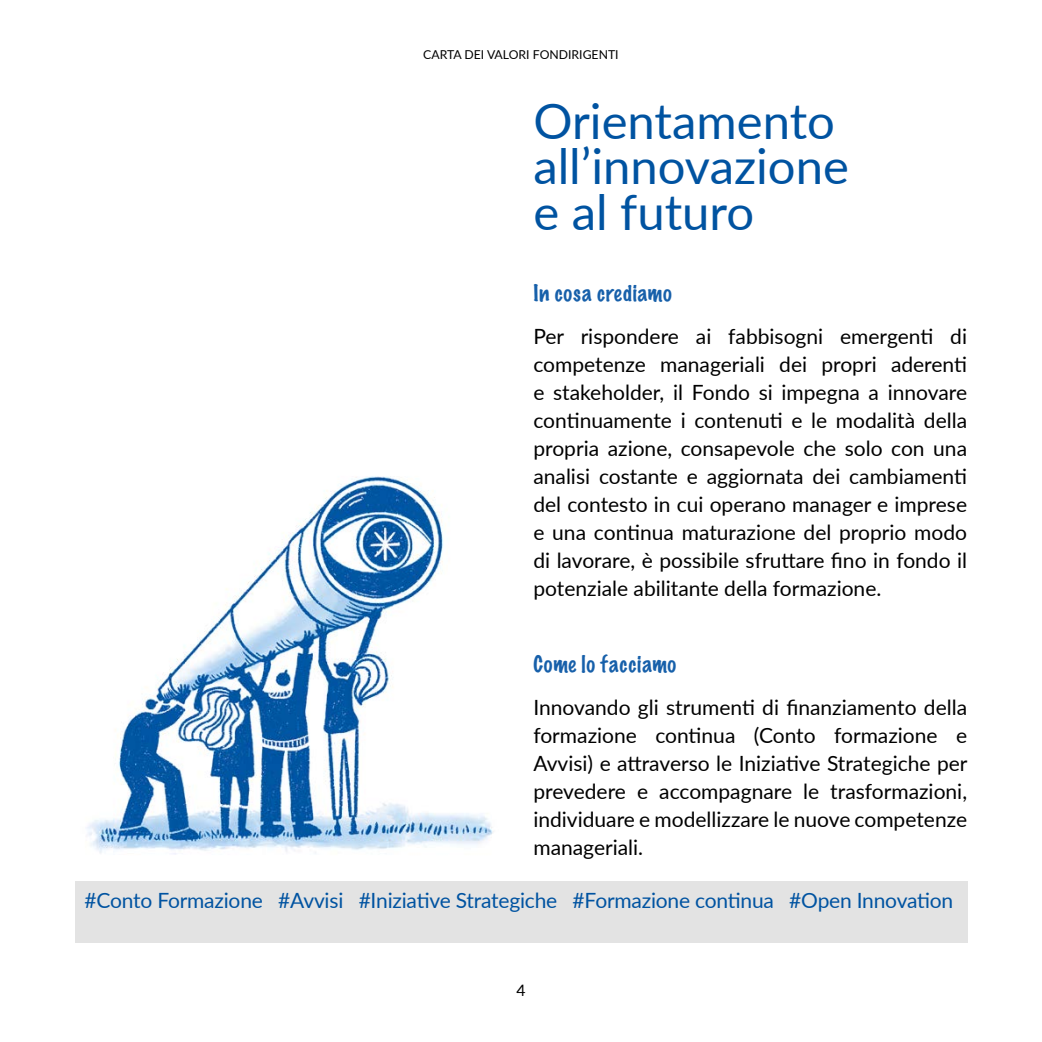
<style>
.page{position:relative;width:1042px;height:1042px;background:#fff}
.page>*{position:absolute;margin:0;border:0;box-sizing:border-box;transform-origin:0 0}
.t1{font:49px/45.5px "Lato";color:#0053a1}
.t2{font:21px/28px "Lato";color:#000;text-align:justify}
.t3{font:21px "Lato";letter-spacing:-.01em;color:#0053a1}
.t4{font:100 21px "Marker Felt";letter-spacing:.035em;color:#1760aa}
.t5{font:15.75px "Lato";color:#000}
.t6{font:12.25px "Lato";color:#000}
</style>
<div class="page">
<img style="left:87px;top:476px;width:406px;height:378px">
<div style="left:75px;top:881px;width:892px;height:62px;background:#e3e3e3"></div>
<p class="t6" style="left:423px;top:46px;width:197px">CARTA DEI VALORI FONDIRIGENTI</p>
<h1 class="t1" style="left:533px;top:96px;width:317px">Orientamento all’innovazione e al futuro</h1>
<p class="t4" style="left:533px;top:277px;width:140px">In cosa crediamo</p>
<p class="t2" style="left:533px;top:322px;width:435px">Per rispondere ai fabbisogni emergenti di competenze manageriali dei propri aderenti e stakeholder, il Fondo si impegna a innovare continuamente i contenuti e le modalità della propria azione, consapevole che solo con una analisi costante e aggiornata dei cambiamenti del contesto in cui operano manager e imprese e una continua maturazione del proprio modo di lavorare, è possibile sfruttare fino in fondo il potenziale abilitante della formazione.</p>
<p class="t4" style="left:533px;top:647px;width:144px">Come lo facciamo</p>
<p class="t2" style="left:533px;top:692px;width:436px">Innovando gli strumenti di finanziamento della formazione continua (Conto formazione e Avvisi) e attraverso le Iniziative Strategiche per prevedere e accompagnare le trasformazioni, individuare e modellizzare le nuove competenze manageriali.</p>
<p class="t3" style="left:85px;top:885px;width:870px">#Conto Formazione #Avvisi #Iniziative Strategiche #Formazione continua #Open Innovation</p>
<p class="t5" style="left:516px;top:979px;width:11px">4</p>
</div>
